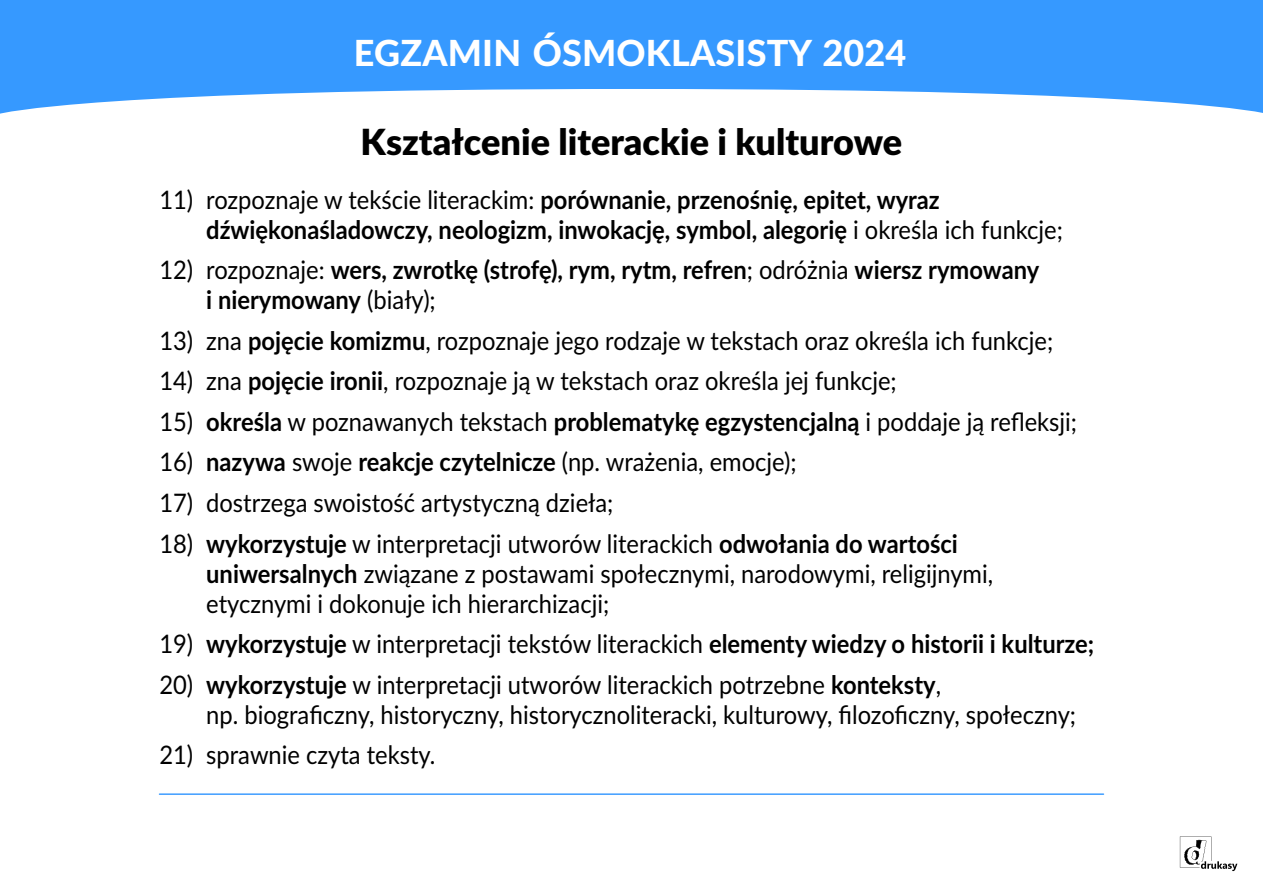
<style>
.page{position:relative;width:1263px;height:893px;background:#fff}
.page>*{position:absolute;margin:0;border:0;box-sizing:border-box;transform-origin:0 0}
.t1{font:900 36px "Lato";color:#000}
.t2{font:800 36px "Lato";letter-spacing:.005em;color:#fff}
.t3{font:25.5px "Lato";color:#000;scale:.93 1}
.t4{font:700 25.5px "Lato";color:#000;scale:.93 1}
.s1{font-weight:400}
.s2{font-weight:700}
</style>
<div class="page">
<svg style="left:0;top:0;width:1263px;height:114px;fill:#3699ff"></svg>
<svg style="left:1180px;top:836px;width:57px;height:35px"></svg>
<hr style="left:159px;top:793px;width:944px;height:2px;background:#3699ff">
<p class="t2" style="left:354px;top:37px;width:554px">EGZAMIN ÓSMOKLASISTY 2024</p>
<p class="t1" style="left:361px;top:126px;width:543px">Kształcenie literackie i kulturowe</p>
<p class="t4" style="left:159px;top:188px;width:841px"><span class="s1">11) rozpoznaje w tekście literackim:</span> porównanie, przenośnię, epitet, wyraz</p>
<p class="t4" style="left:206px;top:218px;width:923px">dźwiękonaśladowczy, neologizm, inwokację, symbol, alegorię <span class="s1">i określa ich funkcje;</span></p>
<p class="t4" style="left:159px;top:259px;width:947px"><span class="s1">12) rozpoznaje:</span> wers, zwrotkę (strofę), rym, rytm, refren<span class="s1">; odróżnia</span> wiersz rymowany</p>
<p class="t4" style="left:206px;top:289px;width:248px">i nierymowany <span class="s1">(biały);</span></p>
<p class="t3" style="left:159px;top:329px;width:962px">13) zna <span class="s2">pojęcie komizmu</span>, rozpoznaje jego rodzaje w tekstach oraz określa ich funkcje;</p>
<p class="t3" style="left:159px;top:370px;width:794px">14) zna <span class="s2">pojęcie ironii</span>, rozpoznaje ją w tekstach oraz określa jej funkcje;</p>
<p class="t3" style="left:159px;top:410px;width:38px">15)</p>
<p class="t3" style="left:206px;top:410px;width:938px"><span class="s2">określa</span> w poznawanych tekstach <span class="s2">problematykę egzystencjalną</span> i poddaje ją refleksji;</p>
<p class="t3" style="left:159px;top:451px;width:38px">16)</p>
<p class="t3" style="left:206px;top:451px;width:636px"><span class="s2">nazywa</span> swoje <span class="s2">reakcje czytelnicze</span> (np. wrażenia, emocje);</p>
<p class="t3" style="left:159px;top:491px;width:490px">17) dostrzega swoistość artystyczną dzieła;</p>
<p class="t3" style="left:159px;top:532px;width:38px">18)</p>
<p class="t3" style="left:206px;top:532px;width:810px"><span class="s2">wykorzystuje</span> w interpretacji utworów literackich <span class="s2">odwołania do wartości</span></p>
<p class="t3" style="left:206px;top:562px;width:848px"><span class="s2">uniwersalnych</span> związane z postawami społecznymi, narodowymi, religijnymi,</p>
<p class="t3" style="left:206px;top:592px;width:435px">etycznymi i dokonuje ich hierarchizacji;</p>
<p class="t3" style="left:159px;top:632px;width:38px">19)</p>
<p class="t4" style="left:206px;top:632px;width:956px">wykorzystuje <span class="s1">w interpretacji tekstów literackich</span> elementy wiedzy o historii i kulturze;</p>
<p class="t3" style="left:159px;top:673px;width:38px">20)</p>
<p class="t3" style="left:206px;top:673px;width:792px"><span class="s2">wykorzystuje</span> w interpretacji utworów literackich potrzebne <span class="s2">konteksty</span>,</p>
<p class="t3" style="left:206px;top:703px;width:937px">np. biograficzny, historyczny, historycznoliteracki, kulturowy, filozoficzny, społeczny;</p>
<p class="t3" style="left:159px;top:743px;width:298px">21) sprawnie czyta teksty.</p>
</div>
